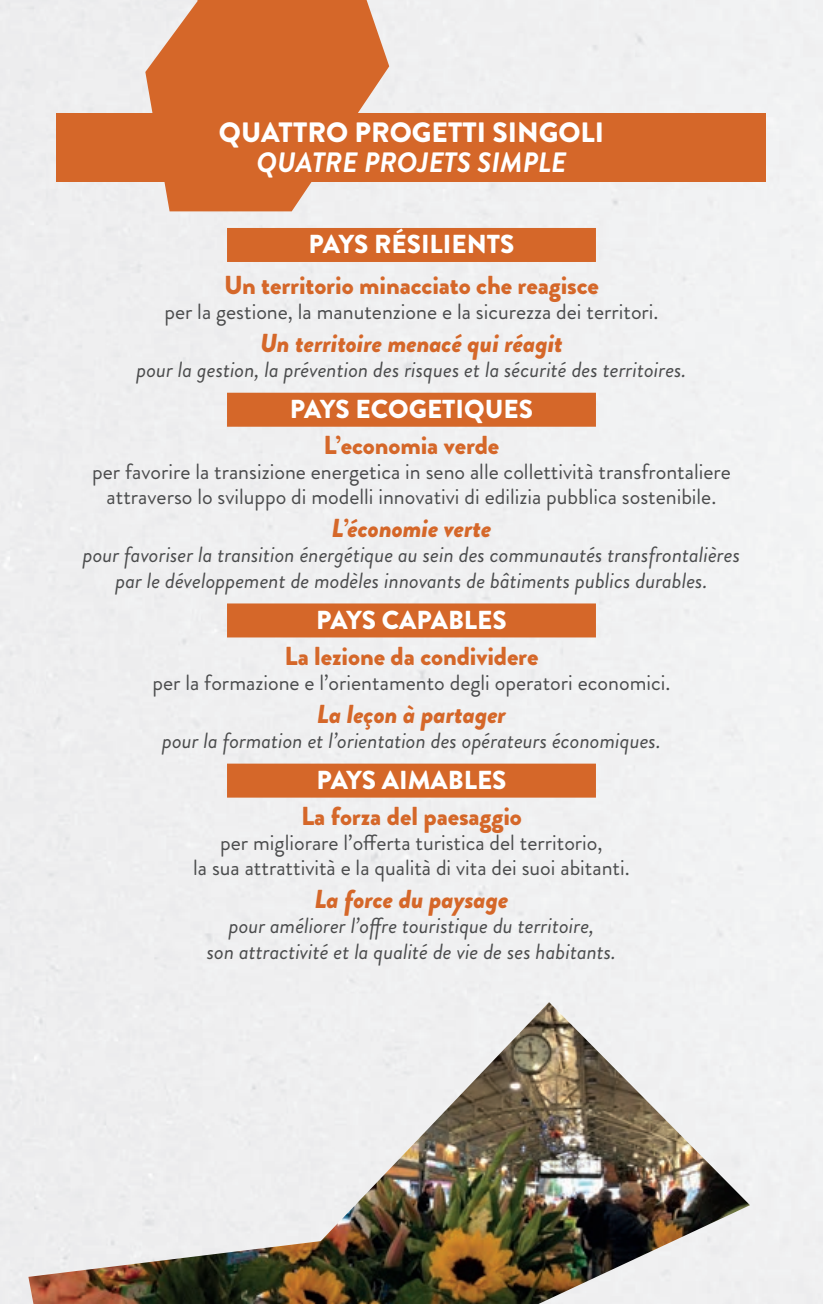
<style>
.page{position:relative;width:823px;height:1304px;background:#fff}
.page>*{position:absolute;margin:0;border:0;box-sizing:border-box;transform-origin:0 0}
.t1{font:900 28px "Brandon Grotesque";color:#fff}
.t2{font:italic 700 28px "Brandon Grotesque";color:#fff}
.t3{font:900 26px "Brandon Grotesque";letter-spacing:-.005em;color:#d56729}
.t4{font:italic 900 26px "Brandon Grotesque";letter-spacing:-.005em;color:#d56729}
.t5{font:900 26px "Brandon Grotesque";color:#fff}
.t6{font:italic 22px/25.2px "Brandon Grotesque";color:#4b4c4d;text-align:center}
.t7{font:22px/25.2px "Brandon Grotesque";color:#4b4c4d;text-align:center}
</style>
<div class="page">
<div style="left:0;top:0;width:822px;height:1304px;background:#f0f0f1"></div>
<img style="left:28px;top:1002px;width:721px;height:302px">
<svg style="left:145px;top:0;width:244px;height:211px;background:#d9814f"></svg>
<div style="left:227px;top:228px;width:368px;height:34px;background:#d56729"></div>
<div style="left:227px;top:393px;width:368px;height:34px;background:#d56729"></div>
<div style="left:227px;top:603px;width:368px;height:34px;background:#d56729"></div>
<div style="left:227px;top:764px;width:368px;height:34px;background:#d56729"></div>
<div style="left:57px;top:113px;width:708px;height:68px;background:#d56729"></div>
<p class="t1" style="left:219px;top:113px;width:386px">QUATTRO PROGETTI SINGOLI</p>
<p class="t2" style="left:256px;top:143px;width:311px">QUATRE PROJETS SIMPLE</p>
<p class="t5" style="left:308px;top:226px;width:207px">PAYS RÉSILIENTS</p>
<p class="t3" style="left:224px;top:266px;width:376px">Un territorio minacciato che reagisce</p>
<p class="t7" style="left:164px;top:299px;width:495px">per la gestione, la manutenzione e la sicurezza dei territori.</p>
<p class="t4" style="left:260px;top:324px;width:304px">Un territoire menacé qui réagit</p>
<p class="t6" style="left:136px;top:357px;width:551px">pour la gestion, la prévention des risques et la sécurité des territoires.</p>
<p class="t5" style="left:290px;top:391px;width:244px">PAYS ECOGETIQUES</p>
<p class="t3" style="left:323px;top:426px;width:177px">L’economia verde</p>
<p class="t7" style="left:92px;top:459px;width:639px">per favorire la transizione energetica in seno alle collettività transfrontaliere attraverso lo sviluppo di modelli innovativi di edilizia pubblica sostenibile.</p>
<p class="t4" style="left:331px;top:509px;width:161px">L’économie verte</p>
<p class="t6" style="left:83px;top:543px;width:658px">pour favoriser la transition énergétique au sein des communautés transfrontalières par le développement de modèles innovants de bâtiments publics durables.</p>
<p class="t5" style="left:316px;top:602px;width:192px">PAYS CAPABLES</p>
<p class="t3" style="left:284px;top:637px;width:255px">La lezione da condividere</p>
<p class="t7" style="left:152px;top:670px;width:519px">per la formazione e l’orientamento degli operatori economici.</p>
<p class="t4" style="left:317px;top:695px;width:190px">La leçon à partager</p>
<p class="t6" style="left:162px;top:728px;width:500px">pour la formation et l’orientation des opérateurs économiques.</p>
<p class="t5" style="left:316px;top:762px;width:191px">PAYS AIMABLES</p>
<p class="t3" style="left:301px;top:797px;width:222px">La forza del paesaggio</p>
<p class="t7" style="left:193px;top:830px;width:438px">per migliorare l’offerta turistica del territorio,<br>la sua attrattività e la qualità di vita dei suoi abitanti.</p>
<p class="t4" style="left:314px;top:880px;width:195px">La force du paysage</p>
<p class="t6" style="left:207px;top:914px;width:410px">pour améliorer l’offre touristique du territoire,<br>son attractivité et la qualité de vie de ses habitants.</p>
</div>
